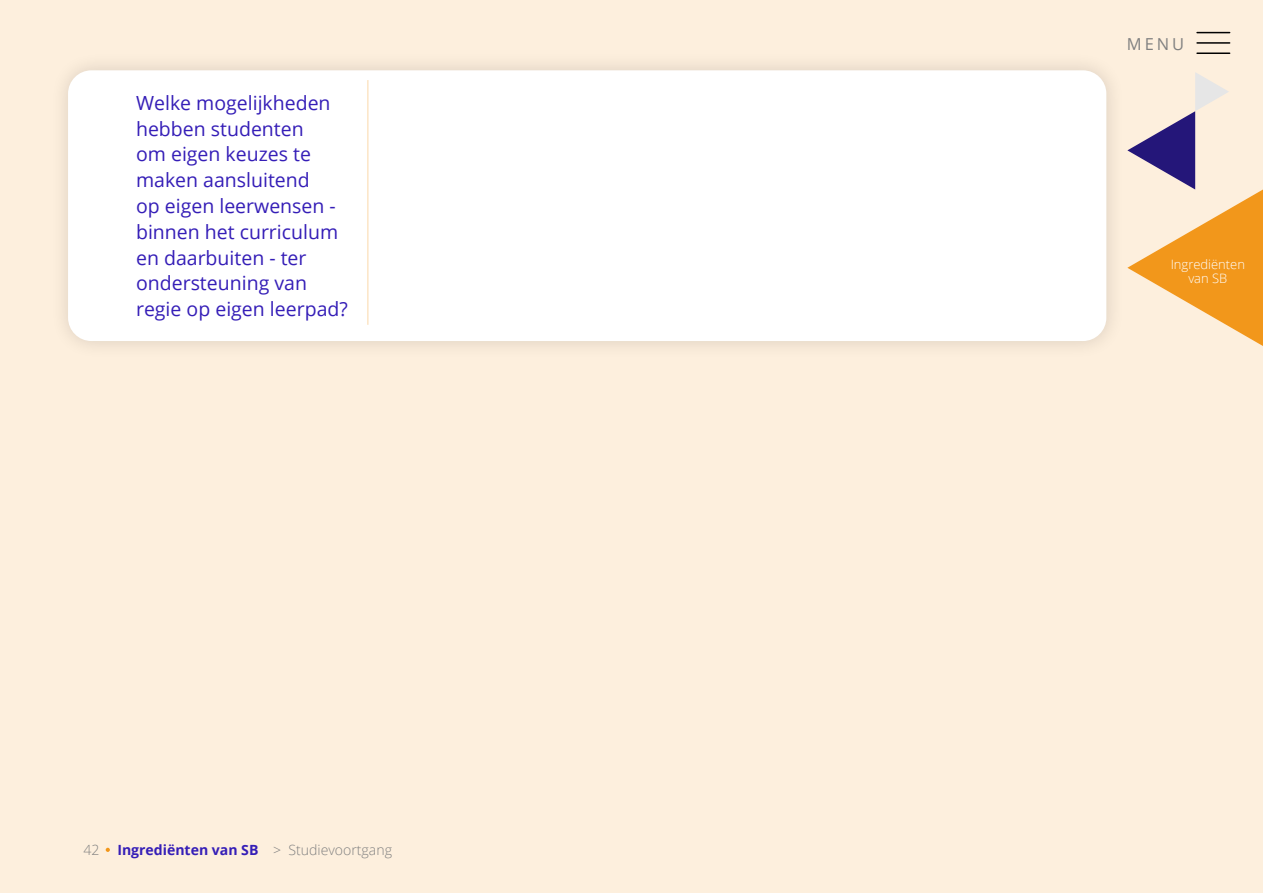
<style>
.page{position:relative;width:1263px;height:893px;background:#fdefdd}
.page>*{position:absolute;margin:0;border:0;box-sizing:border-box;transform-origin:0 0}
.t1{font:19.5px/25.8px "Open Sans";color:#351eb7}
.t2{font:16.5px "Open Sans";color:#808080}
.t3{font:300 14.1px "Open Sans";color:#808080}
.t4{font:700 14.1px "Open Sans";color:#351eb7}
.t5{font:300 12.9px/13.5px "Open Sans";color:#fff;text-align:center}
</style>
<div class="page">
<svg style="left:1127px;top:72px;width:136px;height:274px"></svg>
<hr style="left:1197px;top:32px;width:33px;height:1px;background:#000">
<hr style="left:1197px;top:42px;width:33px;height:2px;background:#000">
<hr style="left:1197px;top:53px;width:33px;height:1px;background:#000">
<svg style="left:106px;top:848px;width:4px;height:4px"></svg>
<div style="left:49px;top:51px;width:1076px;height:309px;background:#f9ebda"></div>
<div style="left:68px;top:70px;width:1038px;height:271px;background:#fff;border-radius:23px"></div>
<hr style="left:367px;top:80px;width:2px;height:245px;background:#fce5c6">
<p class="t1" style="left:136px;top:89px;width:213px">Welke mogelijkheden hebben studenten<br>om eigen keuzes te maken aansluitend<br>op eigen leerwensen - binnen het curriculum en daarbuiten - ter ondersteuning van regie op eigen leerpad?</p>
<p class="t3" style="left:83px;top:840px;width:18px">42</p>
<p class="t4" style="left:117px;top:840px;width:143px">Ingrediënten van SB</p>
<p class="t3" style="left:273px;top:840px;width:120px">&gt; Studievoortgang</p>
<p class="t2" style="left:1127px;top:33px;width:59px">MENU</p>
<p class="t5" style="left:1171px;top:258px;width:76px">Ingrediënten van SB</p>
</div>
